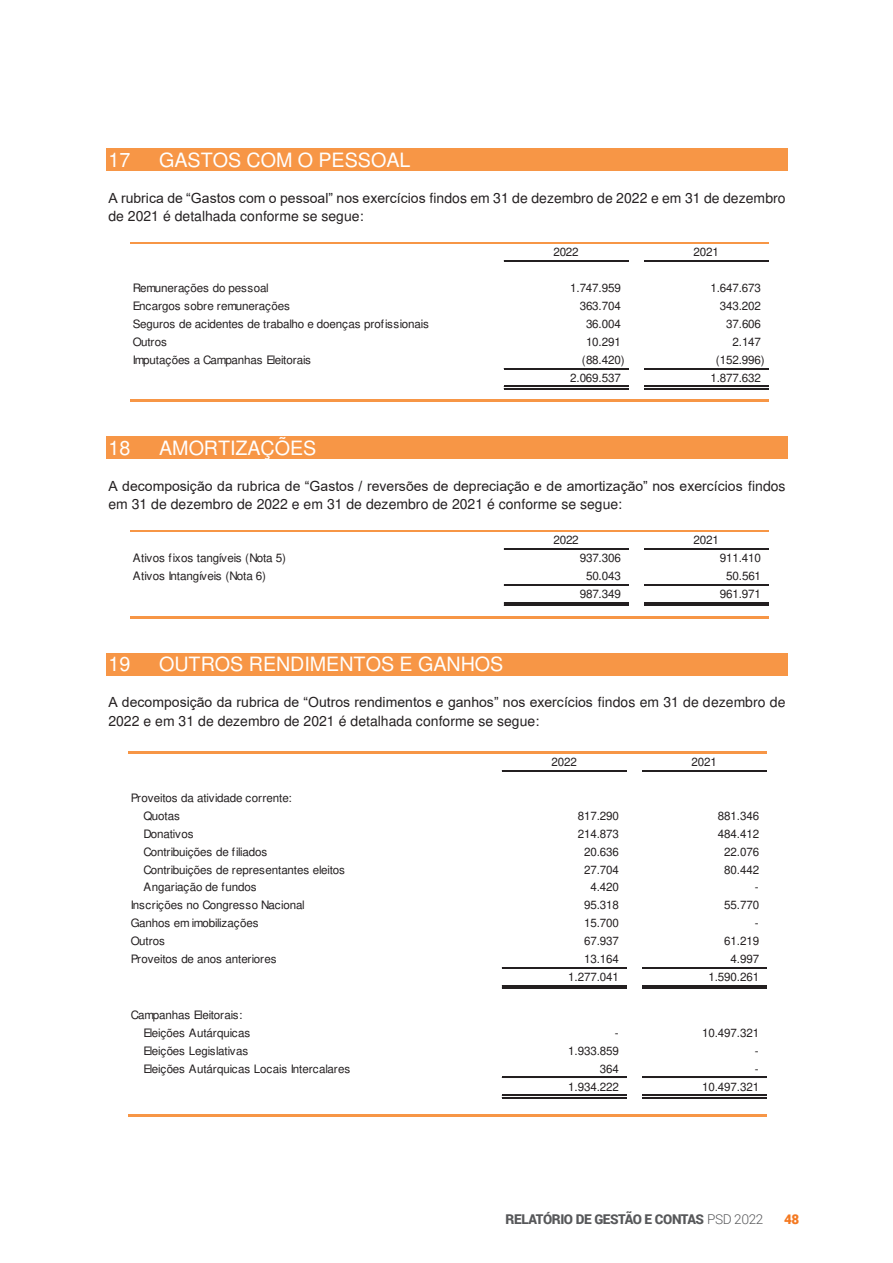
<style>
.page{position:relative;width:893px;height:1263px;background:#fff}
.page>*{position:absolute;margin:0;border:0;box-sizing:border-box;transform-origin:0 0}
.t1{font:19.65px "Helvetica";color:#fff}
.t2{font:13.95px "Arial";color:#231f20}
.t3{font:13.95px "Helvetica";color:#231f20}
.t4{font:900 13.5px "Roboto";letter-spacing:-.03em;color:#57585a}
.t5{font:900 13.5px "Roboto";color:#f47921}
.t6{font:11.7px "Helvetica";letter-spacing:-.015em;color:#231f20}
.t7{font:11.55px/18px "Helvetica";letter-spacing:-.01em;color:#231f20}
.s1{font-family:"Helvetica"}
.s2{font-weight:300}
</style>
<div class="page">
<div style="left:106px;top:148px;width:682px;height:23px;background:#f79646"></div>
<div style="left:106px;top:436px;width:682px;height:23px;background:#f79646"></div>
<div style="left:106px;top:653px;width:682px;height:22px;background:#f79646"></div>
<hr style="left:504px;top:260px;width:124px;height:1px;background:#231f20">
<hr style="left:504px;top:368px;width:124px;height:1px;background:#231f20">
<hr style="left:504px;top:386px;width:124px;height:1px;background:#231f20">
<hr style="left:504px;top:388px;width:124px;height:1px;background:#231f20">
<hr style="left:130px;top:242px;width:638px;height:1px;background:#f79646">
<hr style="left:644px;top:260px;width:124px;height:1px;background:#231f20">
<hr style="left:644px;top:368px;width:124px;height:1px;background:#231f20">
<hr style="left:644px;top:386px;width:124px;height:1px;background:#231f20">
<hr style="left:644px;top:388px;width:124px;height:1px;background:#231f20">
<hr style="left:130px;top:400px;width:638px;height:2px;background:#f79646">
<hr style="left:504px;top:548px;width:124px;height:1px;background:#231f20">
<hr style="left:504px;top:584px;width:124px;height:1px;background:#231f20">
<hr style="left:504px;top:602px;width:124px;height:1px;background:#231f20">
<hr style="left:504px;top:605px;width:124px;height:1px;background:#231f20">
<hr style="left:130px;top:530px;width:638px;height:1px;background:#f79646">
<hr style="left:644px;top:548px;width:124px;height:1px;background:#231f20">
<hr style="left:644px;top:584px;width:124px;height:1px;background:#231f20">
<hr style="left:644px;top:602px;width:124px;height:1px;background:#231f20">
<hr style="left:644px;top:605px;width:124px;height:1px;background:#231f20">
<hr style="left:130px;top:616px;width:638px;height:2px;background:#f79646">
<hr style="left:502px;top:770px;width:124px;height:1px;background:#231f20">
<hr style="left:502px;top:967px;width:124px;height:1px;background:#231f20">
<hr style="left:502px;top:985px;width:124px;height:1px;background:#231f20">
<hr style="left:502px;top:987px;width:124px;height:1px;background:#231f20">
<hr style="left:502px;top:1077px;width:124px;height:1px;background:#231f20">
<hr style="left:502px;top:1095px;width:124px;height:1px;background:#231f20">
<hr style="left:502px;top:1097px;width:124px;height:1px;background:#231f20">
<hr style="left:128px;top:751px;width:638px;height:2px;background:#f79646">
<hr style="left:642px;top:770px;width:124px;height:1px;background:#231f20">
<hr style="left:642px;top:967px;width:124px;height:1px;background:#231f20">
<hr style="left:642px;top:985px;width:124px;height:1px;background:#231f20">
<hr style="left:642px;top:987px;width:124px;height:1px;background:#231f20">
<hr style="left:642px;top:1077px;width:124px;height:1px;background:#231f20">
<hr style="left:642px;top:1095px;width:124px;height:1px;background:#231f20">
<hr style="left:642px;top:1097px;width:124px;height:1px;background:#231f20">
<hr style="left:128px;top:1115px;width:638px;height:2px;background:#f79646">
<h1 class="t1" style="left:108px;top:148px;width:23px">17</h1>
<h1 class="t1" style="left:159px;top:148px;width:253px">GASTOS COM O PESSOAL</h1>
<p class="t2" style="left:108px;top:188px;width:679px">A rubrica de “Gastos com o pessoal” nos exercícios <span class="s1">findos em 31 de dezembro de 2022 e em 31 de dezembro</span></p>
<p class="t3" style="left:108px;top:208px;width:257px">de 2021 é detalhada conforme se segue:</p>
<p class="t7" style="left:553px;top:243px;width:27px">2022</p>
<p class="t7" style="left:693px;top:243px;width:27px">2021</p>
<p class="t7" style="left:133px;top:279px;width:138px">Remunerações do pessoal</p>
<p class="t7" style="left:570px;top:279px;width:52px">1.747.959</p>
<p class="t7" style="left:710px;top:279px;width:52px">1.647.673</p>
<p class="t7" style="left:133px;top:297px;width:159px">Encargos sobre remunerações</p>
<p class="t7" style="left:580px;top:297px;width:43px">363.704</p>
<p class="t7" style="left:720px;top:297px;width:43px">343.202</p>
<p class="t7" style="left:133px;top:315px;width:298px">Seguros de acidentes de trabalho e doenças profissionais</p>
<p class="t7" style="left:586px;top:315px;width:36px">36.004</p>
<p class="t7" style="left:726px;top:315px;width:36px">37.606</p>
<p class="t7" style="left:133px;top:333px;width:36px">Outros</p>
<p class="t7" style="left:586px;top:333px;width:36px">10.291</p>
<p class="t7" style="left:732px;top:333px;width:30px">2.147</p>
<p class="t7" style="left:133px;top:351px;width:180px">Imputações a Campanhas Eleitorais</p>
<p class="t7" style="left:582px;top:351px;width:44px">(88.420)</p>
<p class="t7" style="left:716px;top:351px;width:51px">(152.996)</p>
<p class="t7" style="left:570px;top:369px;width:52px">2.069.537</p>
<p class="t7" style="left:710px;top:369px;width:52px">1.877.632</p>
<h1 class="t1" style="left:108px;top:436px;width:23px">18</h1>
<h1 class="t1" style="left:159px;top:436px;width:159px">AMORTIZAÇÕES</h1>
<p class="t2" style="left:108px;top:476px;width:679px">A decomposição da rubrica de “Gastos / reversões de depreciação e de amortização” nos exercícios <span class="s1">findos</span></p>
<p class="t3" style="left:108px;top:496px;width:515px">em 31 de dezembro de 2022 e em 31 de dezembro de 2021 é conforme se segue:</p>
<p class="t6" style="left:553px;top:533px;width:27px">2022</p>
<p class="t6" style="left:693px;top:533px;width:27px">2021</p>
<p class="t6" style="left:133px;top:551px;width:155px">Ativos fixos tangíveis (Nota 5)</p>
<p class="t6" style="left:580px;top:551px;width:43px">937.306</p>
<p class="t6" style="left:720px;top:551px;width:43px">911.410</p>
<p class="t6" style="left:133px;top:569px;width:135px">Ativos Intangíveis (Nota 6)</p>
<p class="t6" style="left:586px;top:569px;width:36px">50.043</p>
<p class="t6" style="left:726px;top:569px;width:36px">50.561</p>
<p class="t6" style="left:580px;top:587px;width:43px">987.349</p>
<p class="t6" style="left:720px;top:587px;width:43px">961.971</p>
<h1 class="t1" style="left:108px;top:653px;width:23px">19</h1>
<h1 class="t1" style="left:159px;top:653px;width:346px">OUTROS RENDIMENTOS E GANHOS</h1>
<p class="t2" style="left:108px;top:693px;width:678px">A decomposição da rubrica de “Outros rendimentos e ganhos” nos exercícios <span class="s1">findos em 31 de dezembro de</span></p>
<p class="t3" style="left:108px;top:713px;width:432px">2022 e em 31 de dezembro de 2021 é detalhada conforme se segue:</p>
<p class="t7" style="left:143px;top:789px;width:150px;text-indent:-13px">Proveitos da atividade corrente:<br>Quotas</p>
<p class="t7" style="left:551px;top:753px;width:27px">2022</p>
<p class="t7" style="left:692px;top:753px;width:27px">2021</p>
<p class="t7" style="left:578px;top:806px;width:43px">817.290</p>
<p class="t7" style="left:718px;top:806px;width:43px">881.346</p>
<p class="t7" style="left:143px;top:824px;width:51px">Donativos</p>
<p class="t7" style="left:578px;top:824px;width:43px">214.873</p>
<p class="t7" style="left:718px;top:824px;width:43px">484.412</p>
<p class="t7" style="left:143px;top:842px;width:125px">Contribuições de filiados</p>
<p class="t7" style="left:584px;top:842px;width:36px">20.636</p>
<p class="t7" style="left:724px;top:842px;width:36px">22.076</p>
<p class="t7" style="left:143px;top:860px;width:203px">Contribuições de representantes eleitos</p>
<p class="t7" style="left:584px;top:860px;width:36px">27.704</p>
<p class="t7" style="left:724px;top:860px;width:36px">80.442</p>
<p class="t7" style="left:143px;top:878px;width:115px">Angariação de fundos</p>
<p class="t7" style="left:590px;top:878px;width:30px">4.420</p>
<p class="t7" style="left:755px;top:878px;width:5px">-</p>
<p class="t7" style="left:131px;top:896px;width:176px">Inscrições no Congresso Nacional</p>
<p class="t7" style="left:584px;top:896px;width:36px">95.318</p>
<p class="t7" style="left:724px;top:896px;width:36px">55.770</p>
<p class="t7" style="left:131px;top:914px;width:129px">Ganhos em imobilizações</p>
<p class="t7" style="left:584px;top:914px;width:36px">15.700</p>
<p class="t7" style="left:755px;top:914px;width:5px">-</p>
<p class="t7" style="left:131px;top:932px;width:36px">Outros</p>
<p class="t7" style="left:584px;top:932px;width:36px">67.937</p>
<p class="t7" style="left:724px;top:932px;width:36px">61.219</p>
<p class="t7" style="left:131px;top:950px;width:147px">Proveitos de anos anteriores</p>
<p class="t7" style="left:584px;top:950px;width:36px">13.164</p>
<p class="t7" style="left:731px;top:950px;width:30px">4.997</p>
<p class="t7" style="left:568px;top:968px;width:52px">1.277.041</p>
<p class="t7" style="left:708px;top:968px;width:52px">1.590.261</p>
<p class="t7" style="left:144px;top:1006px;width:108px;text-indent:-13px">Campanhas Eleitorais:<br>Eleições Autárquicas</p>
<p class="t7" style="left:615px;top:1024px;width:5px">-</p>
<p class="t7" style="left:702px;top:1024px;width:58px">10.497.321</p>
<p class="t7" style="left:144px;top:1042px;width:106px">Eleições Legislativas</p>
<p class="t7" style="left:568px;top:1042px;width:52px">1.933.859</p>
<p class="t7" style="left:755px;top:1042px;width:5px">-</p>
<p class="t7" style="left:144px;top:1059px;width:208px">Eleições Autárquicas Locais Intercalares</p>
<p class="t7" style="left:600px;top:1059px;width:21px">364</p>
<p class="t7" style="left:755px;top:1059px;width:5px">-</p>
<p class="t7" style="left:568px;top:1077px;width:52px">1.934.222</p>
<p class="t7" style="left:702px;top:1077px;width:58px">10.497.321</p>
<p class="t4" style="left:506px;top:1209px;width:259px">RELATÓRIO DE GESTÃO E CONTAS <span class="s2">PSD 2022</span></p>
<p class="t5" style="left:784px;top:1209px;width:17px">48</p>
</div>
